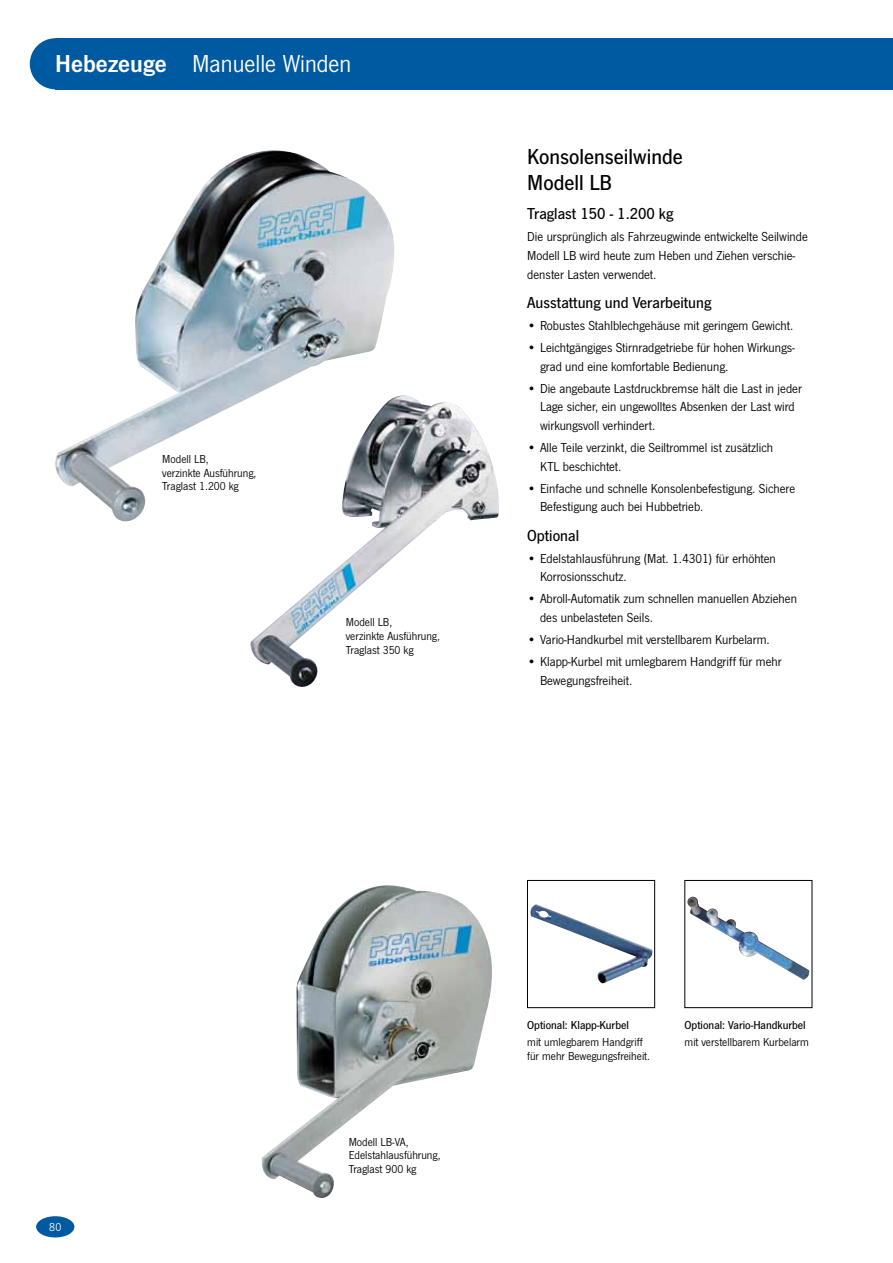
<style>
.page{position:relative;width:893px;height:1263px;background:#fff}
.page>*{position:absolute;margin:0;border:0;box-sizing:border-box;transform-origin:0 0}
.t1{font:25.5px "News Got";color:#fff}
.t2{font:500 22.5px/26.1px "News Got";color:#000}
.t3{font:500 16.5px "News Got";color:#000}
.t4{font:13.5px/18.6px "News Got";color:#000}
.t5{font:12px/13.5px "News Got";color:#000}
.t6{font:500 12px "News Got";color:#000}
.t7{font:12px "News Got";color:#fff}
.s1{font-family:"News Got Dem"}
</style>
<div class="page">
<svg style="left:527px;top:880px;width:128px;height:128px"></svg>
<svg style="left:684px;top:880px;width:128px;height:128px"></svg>
<img style="left:261px;top:885px;width:231px;height:313px">
<img style="left:250px;top:395px;width:249px;height:292px">
<img style="left:55px;top:150px;width:348px;height:377px">
<div style="left:36px;top:1216px;width:38px;height:21px;background:#005aa1;border-radius:50%"></div>
<div style="left:55px;top:38px;width:838px;height:51px;background:#005aa1"></div>
<svg style="left:30px;top:38px;width:25px;height:51px"></svg>
<h1 class="t1" style="left:55px;top:50px;width:298px"><span class="s1">Hebezeuge</span> Manuelle Winden</h1>
<p class="t5" style="left:162px;top:452px;width:96px">Modell LB,<br>verzinkte Ausführung,<br>Traglast 1.200 kg</p>
<p class="t5" style="left:346px;top:616px;width:96px">Modell LB,<br>verzinkte Ausführung,<br>Traglast 350 kg</p>
<h2 class="t2" style="left:527px;top:144px;width:157px">Konsolenseilwinde<br>Modell LB</h2>
<p class="t3" style="left:527px;top:205px;width:148px">Traglast 150 - 1.200 kg</p>
<p class="t4" style="left:527px;top:228px;width:282px">Die ursprünglich als Fahrzeugwinde entwickelte Seilwinde<br>Modell LB wird heute zum Heben und Ziehen verschie&shy;denster Lasten verwendet.</p>
<p class="t3" style="left:527px;top:294px;width:186px">Ausstattung und Verarbeitung</p>
<p class="t4" style="left:527px;top:317px;width:268px">• Robustes Stahlblechgehäuse mit geringem Gewicht.</p>
<p class="t4" style="left:540px;top:339px;width:256px;text-indent:-13px">• Leichtgängiges Stirnradgetriebe für hohen Wirkungs&shy;grad und eine komfortable Bedienung.</p>
<p class="t4" style="left:540px;top:379px;width:263px;text-indent:-13px">• Die angebaute Lastdruckbremse hält die Last in jeder<br>Lage sicher, ein ungewolltes Absenken der Last wird wirkungsvoll verhindert.</p>
<p class="t4" style="left:540px;top:438px;width:234px;text-indent:-13px">• Alle Teile verzinkt, die Seiltrommel ist zusätzlich<br>KTL beschichtet.</p>
<p class="t4" style="left:540px;top:479px;width:257px;text-indent:-13px">• Einfache und schnelle Konsolenbefestigung. Sichere<br>Befestigung auch bei Hubbetrieb.</p>
<p class="t3" style="left:527px;top:526px;width:53px">Optional</p>
<p class="t4" style="left:540px;top:549px;width:237px;text-indent:-13px">• Edelstahlausführung (Mat. 1.4301) für erhöhten<br>Korrosionsschutz.</p>
<p class="t4" style="left:540px;top:590px;width:258px;text-indent:-13px">• Abroll-Automatik zum schnellen manuellen Abziehen des unbelasteten Seils.</p>
<p class="t4" style="left:527px;top:630px;width:244px">• Vario-Handkurbel mit verstellbarem Kurbelarm.</p>
<p class="t4" style="left:540px;top:652px;width:243px;text-indent:-13px">• Klapp-Kurbel mit umlegbarem Handgriff für mehr<br>Bewegungsfreiheit.</p>
<p class="t7" style="left:49px;top:1220px;width:14px">80</p>
<p class="t5" style="left:349px;top:1135px;width:93px">Modell LB-VA,<br>Edelstahlausführung,<br>Traglast 900 kg</p>
<p class="t6" style="left:527px;top:1018px;width:103px">Optional: Klapp-Kurbel</p>
<p class="t5" style="left:527px;top:1036px;width:124px">mit umlegbarem Handgriff für mehr Bewegungsfreiheit.</p>
<p class="t6" style="left:685px;top:1018px;width:123px">Optional: Vario-Handkurbel</p>
<p class="t5" style="left:685px;top:1036px;width:126px">mit verstellbarem Kurbelarm</p>
</div>
